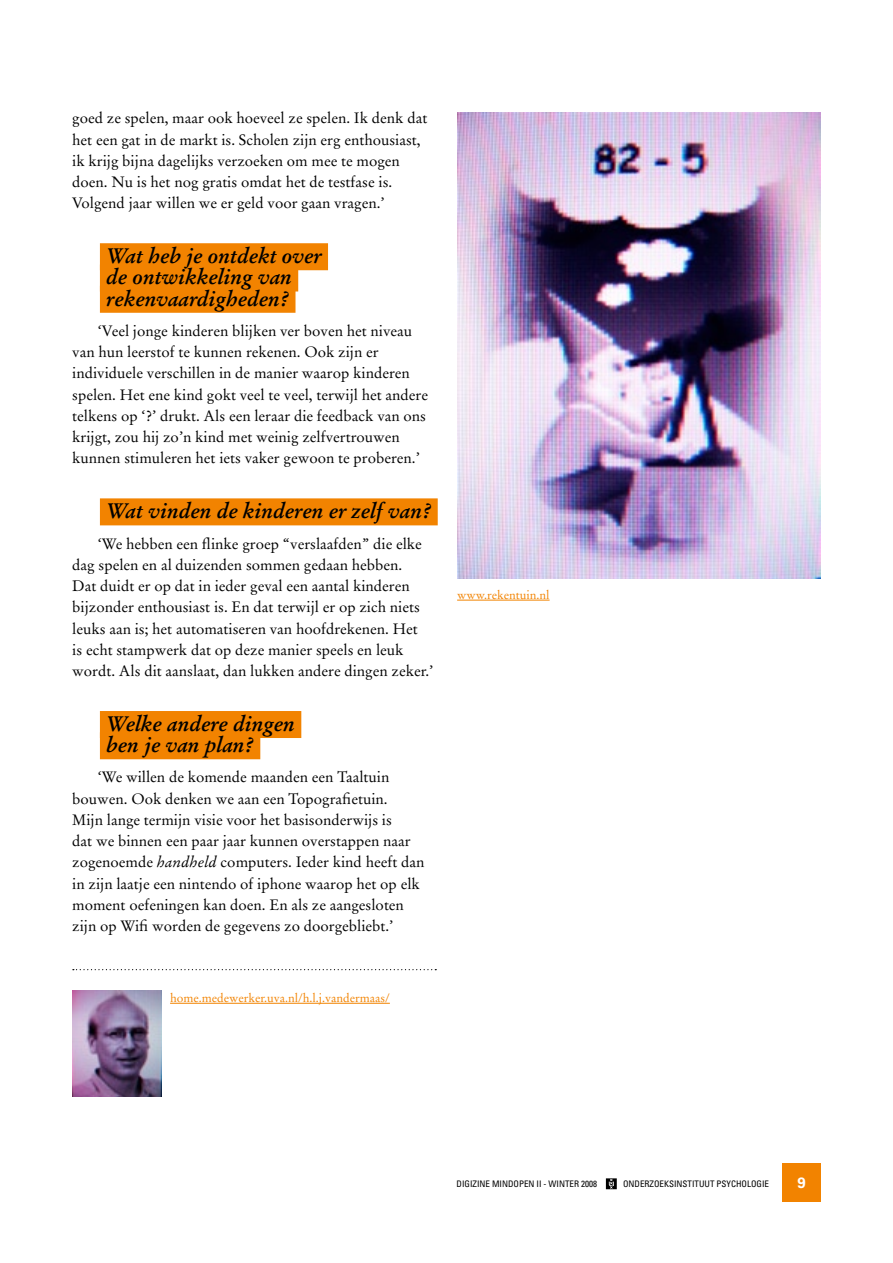
<style>
.page{position:relative;width:893px;height:1263px;background:#fff}
.page>*{position:absolute;margin:0;border:0;box-sizing:border-box;transform-origin:0 0}
.t1{font:italic 700 21px/21.3px "Stempel Garamond";color:#000}
.t2{font:15px/21.3px "Stempel Garamond";color:#000}
.t3{font:700 15px "Univers";color:#fff}
.t4{font:12px "Stempel Garamond";color:#f28300}
.t5{font:condensed 9px "Univers";color:#000}
.s1{font-style:italic}
</style>
<div class="page">
<div style="left:782px;top:1163px;width:39px;height:38px;background:#f28300"></div>
<svg style="left:606px;top:1178px;width:11px;height:11px"></svg>
<div style="left:100px;top:243px;width:228px;height:27px;background:#f28300"></div>
<div style="left:100px;top:264px;width:198px;height:27px;background:#f28300"></div>
<div style="left:100px;top:286px;width:195px;height:27px;background:#f28300"></div>
<div style="left:100px;top:498px;width:338px;height:27px;background:#f28300"></div>
<div style="left:100px;top:711px;width:201px;height:27px;background:#f28300"></div>
<div style="left:100px;top:732px;width:160px;height:27px;background:#f28300"></div>
<svg style="left:73px;top:969px;width:363px;height:1px"></svg>
<hr style="left:170px;top:1003px;width:220px;height:1px;background:#f28300">
<hr style="left:457px;top:600px;width:93px;height:1px;background:#f28300">
<img style="left:72px;top:991px;width:90px;height:105px">
<img style="left:457px;top:113px;width:364px;height:465px">
<p class="t2" style="left:72px;top:108px;width:357px">goed ze spelen, maar ook hoeveel ze spelen. Ik denk dat het een gat in de markt is. Scholen zijn erg enthousiast, ik krijg bijna dagelijks verzoeken om mee te mogen doen. Nu is het nog gratis omdat het de testfase is.<br>Volgend jaar willen we er geld voor gaan vragen.’</p>
<h1 class="t1" style="left:106px;top:245px;width:217px">Wat heb je ontdekt over de ontwikkeling van rekenvaardigheden?</h1>
<p class="t2" style="left:72px;top:320px;width:357px;text-indent:26px">‘Veel jonge kinderen blijken ver boven het niveau van hun leerstof te kunnen rekenen. Ook zijn er individuele verschillen in de manier waarop kinderen spelen. Het ene kind gokt veel te veel, terwijl het andere telkens op ‘?’ drukt. Als een leraar die feedback van ons krijgt, zou hij zo’n kind met weinig zelfvertrouwen kunnen stimuleren het iets vaker gewoon te proberen.’</p>
<h1 class="t1" style="left:106px;top:500px;width:327px">Wat vinden de kinderen er zelf van?</h1>
<p class="t2" style="left:72px;top:533px;width:363px;text-indent:26px">‘We hebben een flinke groep “verslaafden” die elke dag spelen en al duizenden sommen gedaan hebben.<br>Dat duidt er op dat in ieder geval een aantal kinderen bijzonder enthousiast is. En dat terwijl er op zich niets leuks aan is; het automatiseren van hoofdrekenen. Het<br>is echt stampwerk dat op deze manier speels en leuk wordt. Als dit aanslaat, dan lukken andere dingen zeker.’</p>
<h1 class="t1" style="left:106px;top:713px;width:190px">Welke andere dingen ben je van plan?</h1>
<p class="t2" style="left:72px;top:767px;width:354px;text-indent:26px">‘We willen de komende maanden een Taaltuin bouwen. Ook denken we aan een Topografietuin.<br>Mijn lange termijn visie voor het basisonderwijs is<br>dat we binnen een paar jaar kunnen overstappen naar zogenoemde <span class="s1">handheld</span> computers. Ieder kind heeft dan in zijn laatje een nintendo of iphone waarop het op elk moment oefeningen kan doen. En als ze aangesloten zijn op Wifi worden de gegevens zo doorgebliebt.’</p>
<p class="t4" style="left:170px;top:991px;width:221px">home.medewerker.uva.nl/h.l.j.vandermaas/</p>
<p class="t4" style="left:457px;top:588px;width:94px">www.rekentuin.nl</p>
<p class="t5" style="left:457px;top:1178px;width:142px">DIGIZINE MINDOPEN II - WINTER 2008</p>
<p class="t5" style="left:623px;top:1178px;width:148px">ONDERZOEKSINSTITUUT PSYCHOLOGIE</p>
<p class="t3" style="left:797px;top:1174px;width:10px">9</p>
</div>
